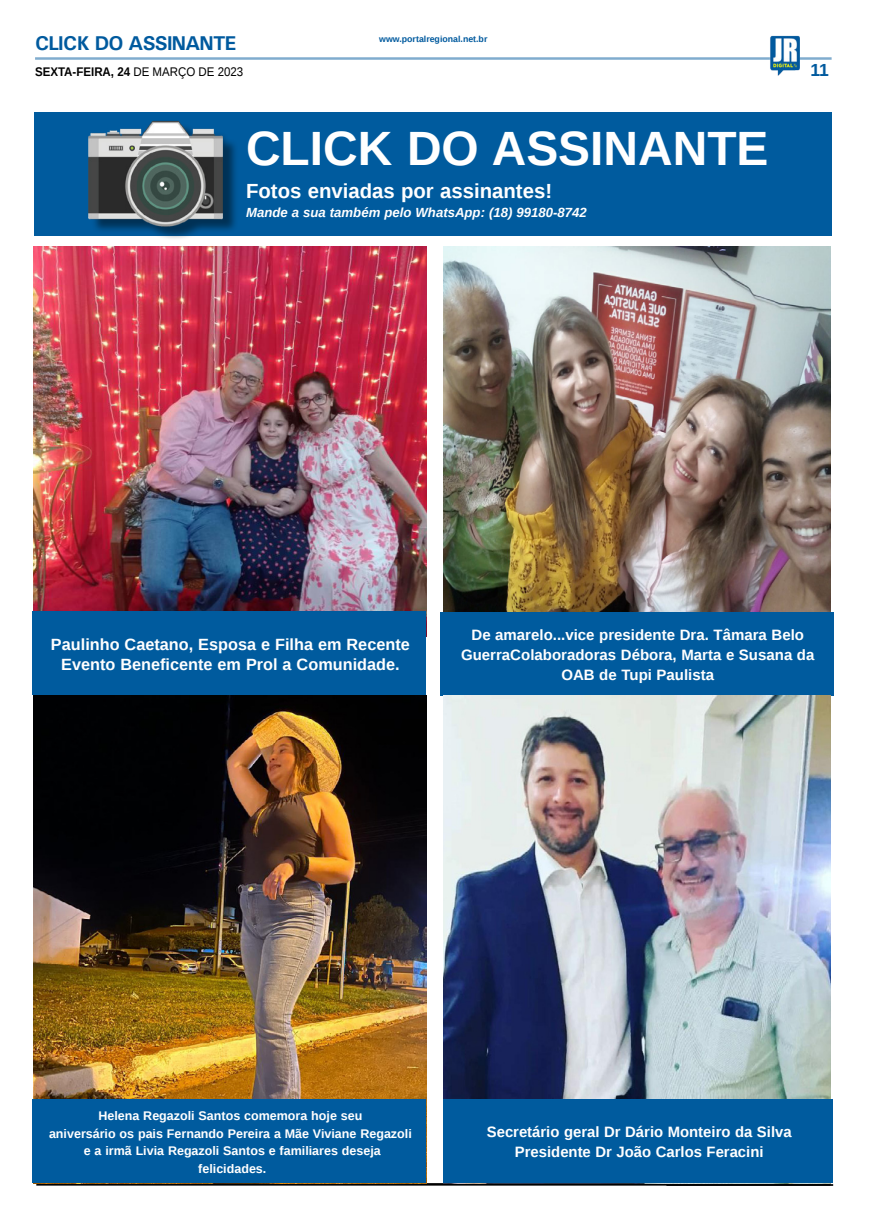
<style>
.page{position:relative;width:869px;height:1223px;background:#fff}
.page>*{position:absolute;margin:0;border:0;box-sizing:border-box;transform-origin:0 0}
.TÍTULO{font:700 48.12px "Liberation Sans";color:#fff}
.TÍTULO-2{font:700 20.5px "Liberation Sans";color:#fff}
.TITULO_PG{font:700 20px "Univers";letter-spacing:-.04em;color:#005a9e}
.TÍTULO-3{font:700 17.5px "Liberation Sans";color:#005a9e}
.LEGENDA{font:700 16.25px/20px "Liberation Sans";color:#fff;text-align:center}
.LEGENDA-2{font:700 15px/20px "Liberation Sans";color:#fff;text-align:center}
.TÍTULO-4{font:italic 700 13.25px "Liberation Sans";color:#fff}
.LEGENDA-3{font:700 12.5px "Liberation Sans";color:#fff}
.t1{font:700 12.5px "Liberation Sans";color:#000;scale:.92 1}
.DATA_PG{font:700 8.75px "Liberation Sans";color:#005a9e}
.s1{font-weight:400}
</style>
<div class="page">
<hr style="left:35px;top:57px;width:796px;height:3px;background:#005a9e">
<img style="left:769px;top:36px;width:30px;height:40px">
<div style="left:34px;top:112px;width:797px;height:123px;background:#005b9e"></div>
<div style="left:91px;top:123px;width:147px;height:118px;background:#000;opacity:.46"></div>
<img style="left:88px;top:120px;width:140px;height:107px">
<hr style="left:666px;top:1184px;width:166px;height:1px;background:#000">
<hr style="left:36px;top:1183px;width:794px;height:2px;background:#000">
<img style="left:34px;top:247px;width:392px;height:364px">
<div style="left:33px;top:611px;width:393px;height:83px;background:#005b9e"></div>
<img style="left:443px;top:247px;width:386px;height:364px">
<div style="left:439px;top:612px;width:394px;height:83px;background:#005b9e"></div>
<img style="left:34px;top:695px;width:392px;height:404px">
<div style="left:33px;top:1099px;width:393px;height:84px;background:#005b9e"></div>
<img style="left:443px;top:695px;width:387px;height:404px">
<div style="left:443px;top:1099px;width:389px;height:84px;background:#005b9e"></div>
<p class="TITULO_PG" style="left:35px;top:31px;width:203px">CLICK DO ASSINANTE</p>
<p class="t1" style="left:35px;top:63px;width:228px">SEXTA-FEIRA, 24 <span class="s1">DE MARÇO DE 2023</span></p>
<p class="DATA_PG" style="left:379px;top:33px;width:110px">www.portalregional.net.br</p>
<p class="TÍTULO" style="left:246px;top:116px;width:524px">CLICK DO ASSINANTE</p>
<p class="TÍTULO-2" style="left:246px;top:177px;width:307px">Fotos enviadas por assinantes!</p>
<p class="TÍTULO-4" style="left:246px;top:203px;width:342px">Mande a sua também pelo WhatsApp: (18) 99180-8742</p>
<p class="TÍTULO-3" style="left:810px;top:58px;width:20px">11</p>
<p class="LEGENDA" style="left:51px;top:633px;width:360px">Paulinho Caetano, Esposa e Filha em Recente<br>Evento Beneficente em Prol a Comunidade.</p>
<p class="LEGENDA-2" style="left:461px;top:624px;width:355px">De amarelo...vice presidente Dra. Tâmara Belo<br>GuerraColaboradoras Débora, Marta e Susana da<br>OAB de Tupi Paulista</p>
<p class="LEGENDA-3" style="left:98px;top:1107px;width:265px">Helena Regazoli Santos comemora hoje seu</p>
<p class="LEGENDA-3" style="left:49px;top:1124px;width:364px">aniversário os pais Fernando Pereira a Mãe Viviane Regazoli</p>
<p class="LEGENDA-3" style="left:84px;top:1142px;width:298px">e a irmã Livia Regazoli Santos e familiares deseja</p>
<p class="LEGENDA-3" style="left:198px;top:1159px;width:70px">felicidades.</p>
<p class="LEGENDA-2" style="left:486px;top:1121px;width:306px">Secretário geral Dr Dário Monteiro da Silva<br>Presidente Dr João Carlos Feracini</p>
</div>
